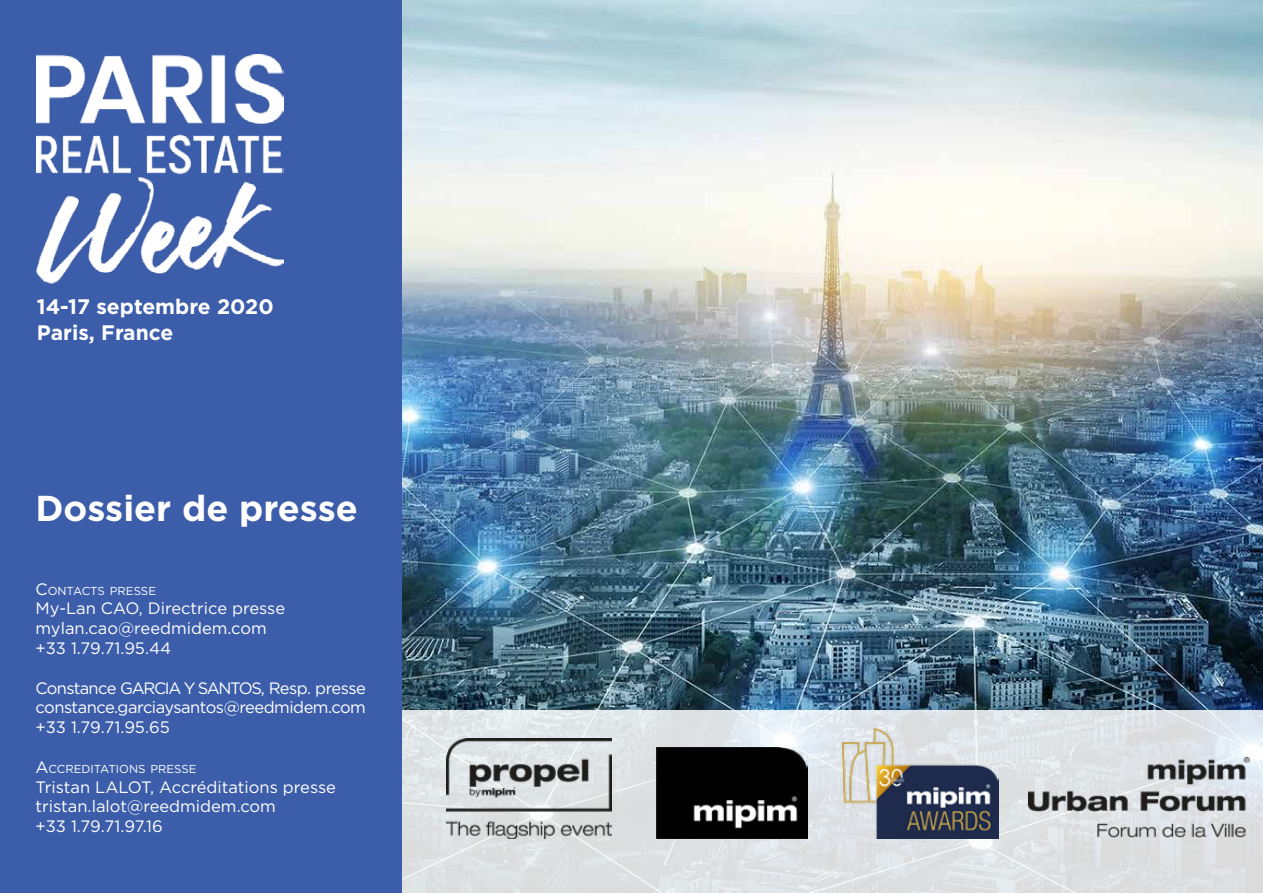
<style>
.page{position:relative;width:1263px;height:893px;background:#fff}
.page>*{position:absolute;margin:0;border:0;box-sizing:border-box;transform-origin:0 0}
.t1{font:700 36px "Gotham";color:#fff}
.t2{font:700 21px/25.2px "Gotham";color:#fff}
.t3{font:16.5px/19.8px "Gotham";color:#fff}
.t4{font:11.55px "Gotham";color:#fff}
.s1{font-size:16.5px}
</style>
<div class="page">
<img style="left:402px;top:0;width:861px;height:711px">
<svg style="left:402px;top:711px;width:861px;height:182px;background:#dfe2e4"></svg>
<img style="left:842px;top:729px;width:156px;height:110px">
<img style="left:446px;top:739px;width:165px;height:100px">
<img style="left:656px;top:747px;width:152px;height:92px">
<img style="left:1028px;top:757px;width:221px;height:82px">
<div style="left:0;top:0;width:402px;height:893px;background:#3c5daa"></div>
<img style="left:37px;top:54px;width:247px;height:229px">
<p class="t2" style="left:37px;top:294px;width:238px">14-17 septembre 2020<br>Paris, France</p>
<h1 class="t1" style="left:36px;top:484px;width:324px">Dossier de presse</h1>
<p class="t4" style="left:36px;top:583px;width:122px"><span class="s1">C</span>ONTACTS PRESSE</p>
<p class="t3" style="left:36px;top:598px;width:251px">My-Lan CAO, Directrice presse mylan.cao@reedmidem.com +33 1.79.71.95.44</p>
<p class="t3" style="left:36px;top:677px;width:332px;text-align:justify">Constance GARCIA Y SANTOS, Resp. presse constance.garciaysantos@reedmidem.com +33 1.79.71.95.65</p>
<p class="t4" style="left:36px;top:761px;width:163px"><span class="s1">A</span>CCREDITATIONS PRESSE</p>
<p class="t3" style="left:36px;top:776px;width:302px">Tristan LALOT, Accréditations presse tristan.lalot@reedmidem.com<br>+33 1.79.71.97.16</p>
</div>
